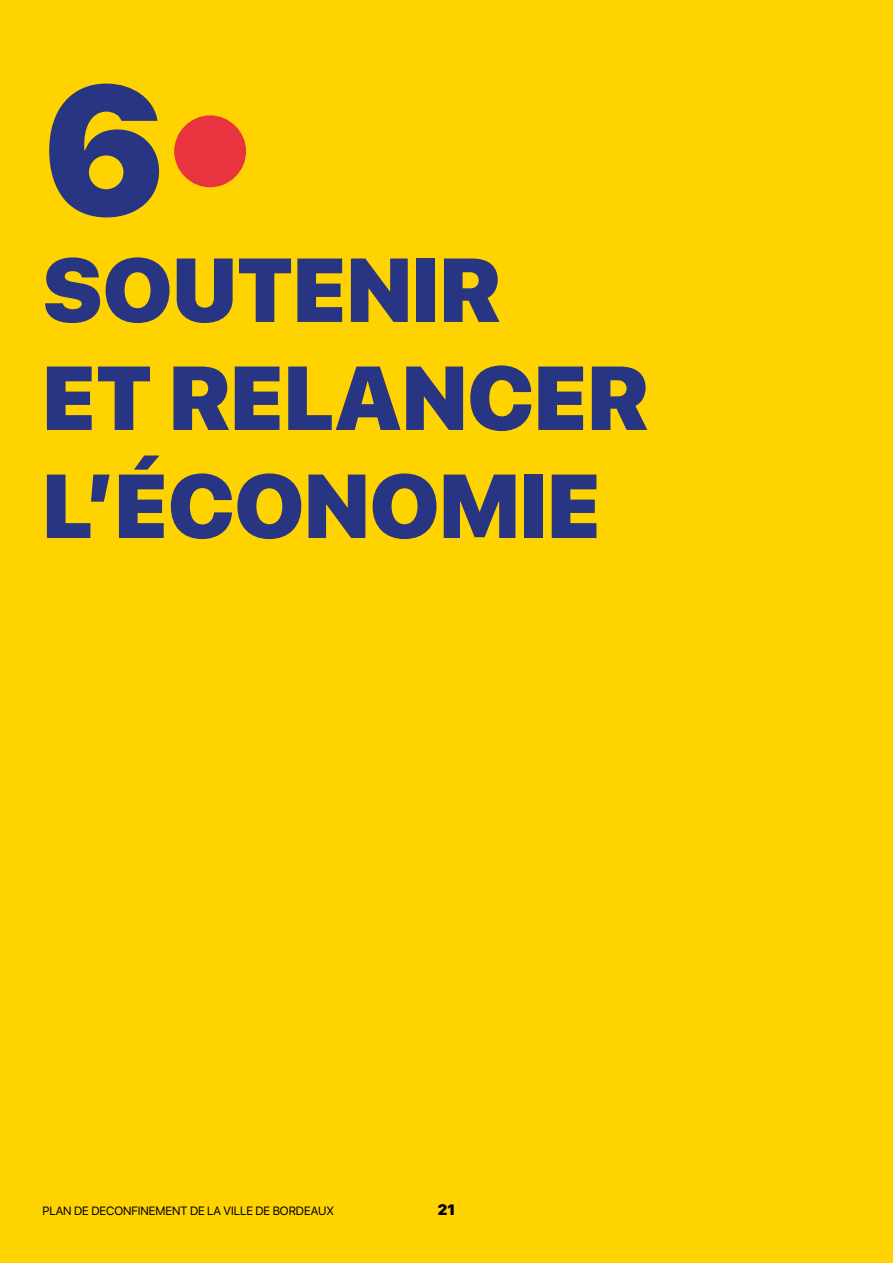
<style>
.page{position:relative;width:893px;height:1263px;background:#fff}
.page>*{position:absolute;margin:0;border:0;box-sizing:border-box;transform-origin:0 0}
.t1{font:900 180px "SF Pro Display";color:#283583}
.t2{font:900 90px/108px "SF Pro Display";color:#283583}
.t3{font:900 15px "SF Pro Display";color:#000}
.t4{font:12px "SF Pro Display";color:#000}
.s1{color:#e7343e}
</style>
<div class="page">
<div style="left:0;top:0;width:892px;height:1263px;background:#ffd300"></div>
<div style="left:0;top:1240px;width:893px;height:23px;background:#ffd300"></div>
<h1 class="t1" style="left:43px;top:47px;width:213px">6<span class="s1">•</span></h1>
<h2 class="t2" style="left:43px;top:237px;width:608px">SOUTENIR<br>ET RELANCER<br>L’ÉCONOMIE</h2>
<p class="t4" style="left:43px;top:1202px;width:293px">PLAN DE DECONFINEMENT DE LA VILLE DE BORDEAUX</p>
<p class="t3" style="left:438px;top:1201px;width:19px">21</p>
</div>
